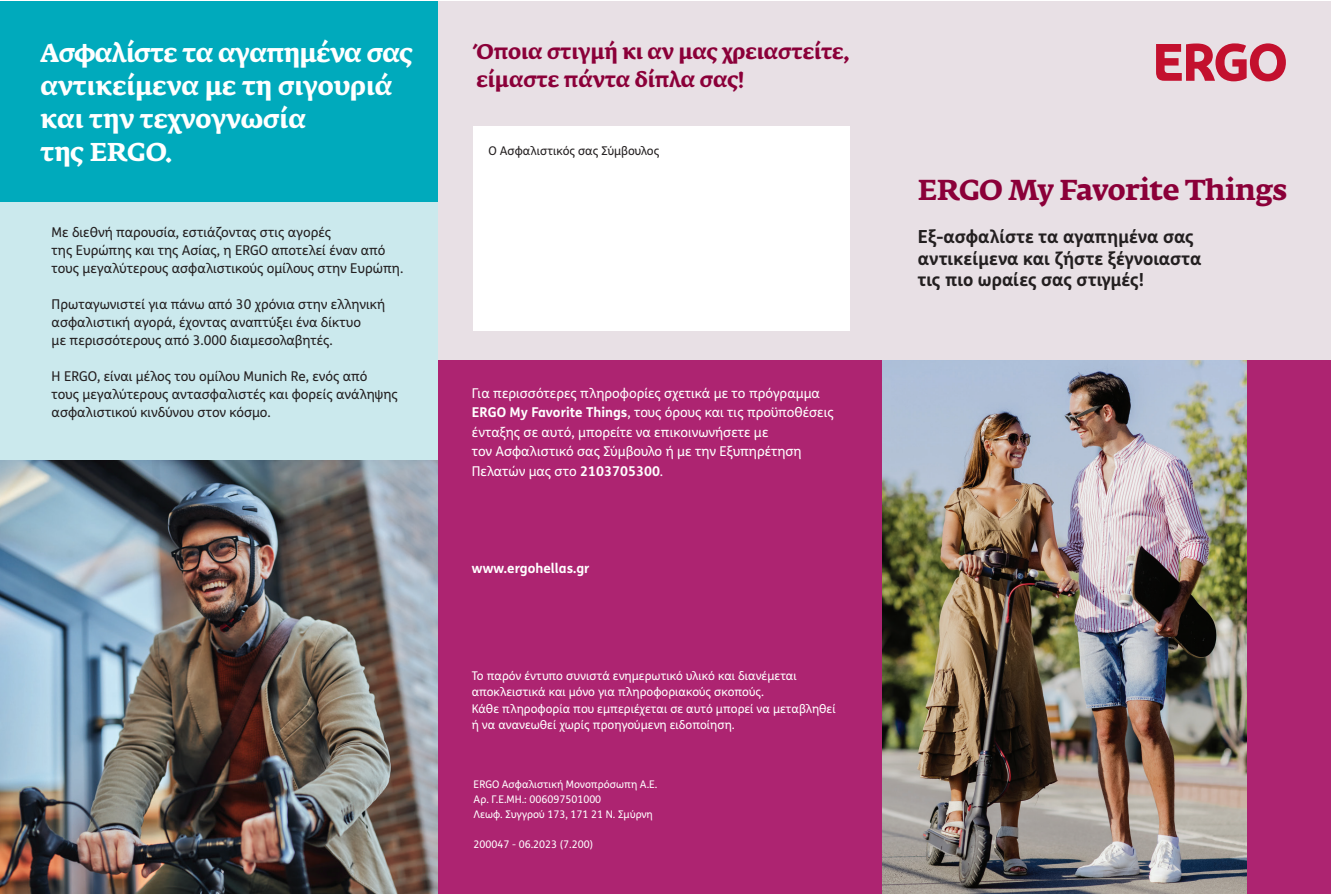
<style>
.page{position:relative;width:1331px;height:894px;background:#fff}
.page>*{position:absolute;margin:0;border:0;box-sizing:border-box;transform-origin:0 0}
.t1{font:700 28.5px "Fedra Serif A Pro";letter-spacing:-.015em;color:#8b0039}
.t2{font:700 25.5px/33px "Fedra Serif A Pro";color:#fff}
.t3{font:700 21px/28.5px "Fedra Serif A Pro";letter-spacing:-.005em;color:#8b0039}
.t4{font:700 18px/21.6px "FS Me Pro";color:#231f20}
.t5{font:13.5px/18px "FS Me Pro";color:#231f20}
.t6{font:13.5px/19.5px "FS Me Pro";color:#fff}
.t7{font:700 13.5px "FS Me Pro";color:#fff}
.t8{font:12px/16.5px "FS Me Pro";color:#fff}
.t9{font:12px "FS Me Pro";color:#231f20}
.t10{font:10.5px/15px "FS Me Pro";color:#fff}
.s1{font-weight:700}
</style>
<div class="page">
<div style="left:0;top:198px;width:438px;height:695px;background:#cbe9ed"></div>
<img style="left:0;top:460px;width:438px;height:433px">
<div style="left:0;top:1px;width:438px;height:201px;background:#00aabc"></div>
<div style="left:438px;top:1px;width:892px;height:399px;background:#e8e0e5"></div>
<div style="left:438px;top:360px;width:892px;height:533px;background:#ad2471"></div>
<div style="left:472px;top:126px;width:377px;height:204px;background:#fff"></div>
<svg style="left:1156px;top:43px;width:129px;height:38px"></svg>
<img style="left:882px;top:360px;width:364px;height:533px">
<h2 class="t2" style="left:40px;top:36px;width:374px">Ασφαλίστε τα αγαπημένα σας αντικείμενα με τη σιγουριά και την τεχνογνωσία<br>της ERGO.</h2>
<p class="t5" style="left:52px;top:222px;width:353px">Με διεθνή παρουσία, εστιάζοντας στις αγορές<br>της Ευρώπης και της Ασίας, η ERGO αποτελεί έναν από τους µεγαλύτερους ασφαλιστικούς οµίλους στην Ευρώπη.</p>
<p class="t5" style="left:52px;top:294px;width:335px">Πρωταγωνιστεί για πάνω από 30 χρόνια στην ελληνική ασφαλιστική αγορά, έχοντας αναπτύξει ένα δίκτυο<br>µε περισσότερους από 3.000 διαµεσολαβητές.</p>
<p class="t5" style="left:52px;top:366px;width:347px">Η ERGO, είναι µέλος του οµίλου Munich Re, ενός από τους µεγαλύτερους αντασφαλιστές και φορείς ανάληψης ασφαλιστικού κινδύνου στον κόσµο.</p>
<h3 class="t3" style="left:476px;top:37px;width:374px">Όποια στιγμή κι αν μας χρειαστείτε, είμαστε πάντα δίπλα σας!</h3>
<p class="t9" style="left:488px;top:143px;width:172px">Ο Ασφαλιστικός σας Σύµβουλος</p>
<p class="t6" style="left:472px;top:383px;width:363px">Για περισσότερες πληροφορίες σχετικά µε το πρόγραµµα <span class="s1">ERGO My Favorite Things</span>, τους όρους και τις προϋποθέσεις ένταξης σε αυτό, µπορείτε να επικοινωνήσετε µε<br>τον Ασφαλιστικό σας Σύµβουλο ή µε την Εξυπηρέτηση Πελατών µας στο <span class="s1">2103705300</span>.</p>
<p class="t7" style="left:472px;top:557px;width:119px">www.ergohellas.gr</p>
<p class="t8" style="left:472px;top:666px;width:365px">Το παρόν έντυπο συνιστά ενηµερωτικό υλικό και διανέµεται αποκλειστικά και µόνο για πληροφοριακούς σκοπούς.<br>Κάθε πληροφορία που εµπεριέχεται σε αυτό µπορεί να µεταβληθεί ή να ανανεωθεί χωρίς προηγούµενη ειδοποίηση.</p>
<p class="t10" style="left:473px;top:776px;width:185px">ERGO Ασφαλιστική Μονοπρόσωπη Α.Ε.<br>Αρ. Γ.Ε.ΜΗ.: 006097501000<br>Λεωφ. Συγγρού 173, 171 21 Ν. Σµύρνη</p>
<p class="t10" style="left:473px;top:836px;width:121px">200047 - 06.2023 (7.200)</p>
<h1 class="t1" style="left:918px;top:173px;width:371px">ERGO My Favorite Things</h1>
<h3 class="t4" style="left:918px;top:225px;width:285px">Εξ-ασφαλίστε τα αγαπηµένα σας αντικείµενα και ζήστε ξέγνοιαστα τις πιο ωραίες σας στιγµές!</h3>
</div>
